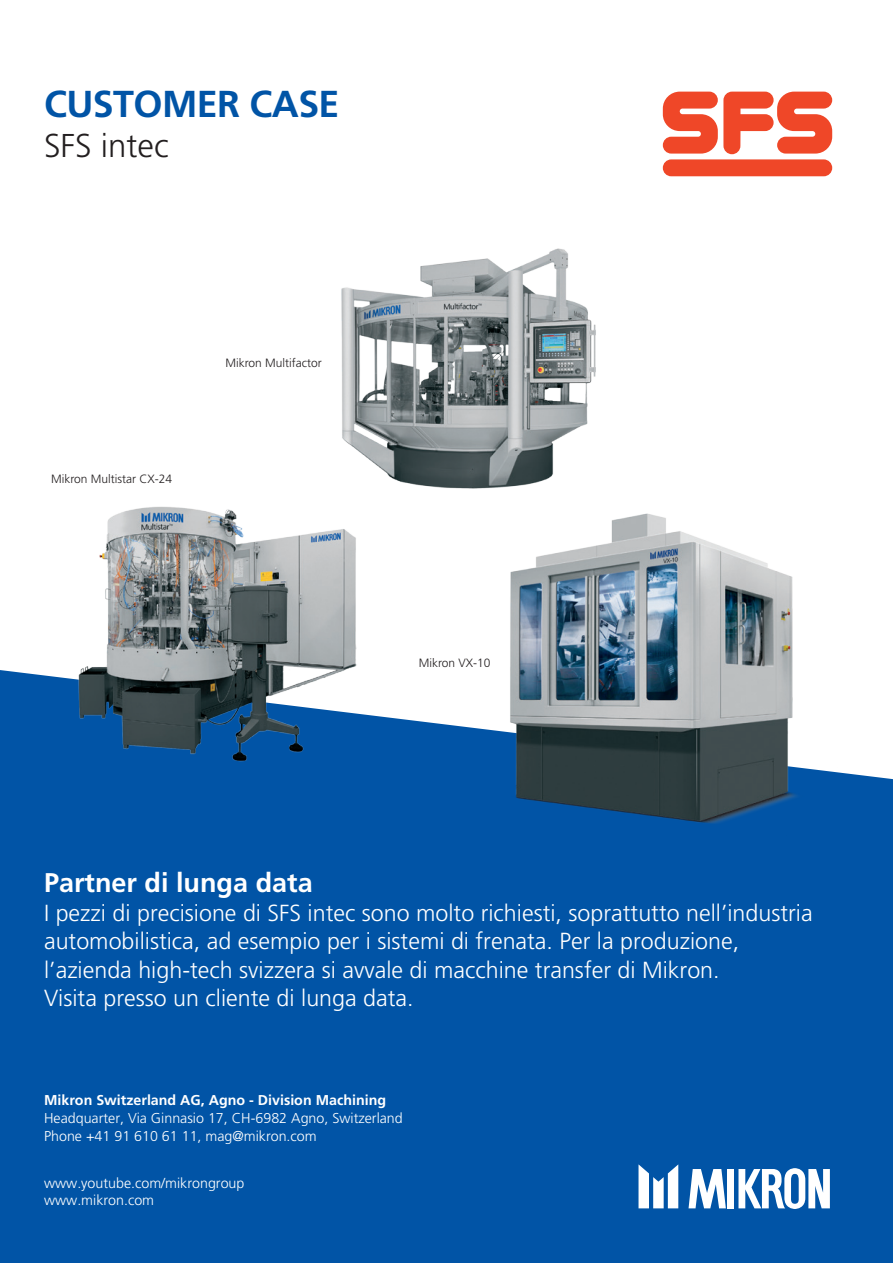
<style>
.page{position:relative;width:893px;height:1263px;background:#fff}
.page>*{position:absolute;margin:0;border:0;box-sizing:border-box;transform-origin:0 0}
.t1{font:700 37.5px "Frutiger LT Std";letter-spacing:-.015em;color:#0154a6}
.t2{font:300 33px "Frutiger LT Std";color:#231f20}
.t3{font:700 27px "Frutiger LT Std";color:#fff}
.t4{font:300 23.25px/28.5px "Frutiger LT Std";color:#fff}
.t5{font:300 14.25px/18px "Frutiger LT Std";color:#fff}
.t6{font:300 12px "Frutiger LT Std";color:#231f20}
.s1{font-weight:700}
</style>
<div class="page">
<div style="left:0;top:670px;width:893px;height:593px;background:#0154a6"></div>
<svg style="left:638px;top:1164px;width:40px;height:44px"></svg>
<svg style="left:688px;top:1169px;width:38px;height:39px"></svg>
<div style="left:727px;top:1169px;width:7px;height:39px;background:#fff"></div>
<svg style="left:738px;top:1168px;width:92px;height:41px"></svg>
<svg style="left:663px;top:92px;width:169px;height:62px"></svg>
<div style="left:663px;top:159px;width:169px;height:17px;background:#ef4728;border-radius:8px"></div>
<img style="left:58px;top:506px;width:333px;height:294px">
<img style="left:446px;top:513px;width:396px;height:370px">
<img style="left:341px;top:248px;width:255px;height:241px">
<p class="t1" style="left:44px;top:82px;width:297px">CUSTOMER CASE</p>
<p class="t2" style="left:44px;top:127px;width:126px">SFS intec</p>
<p class="t6" style="left:51px;top:472px;width:123px">Mikron Multistar CX-24</p>
<p class="t6" style="left:225px;top:356px;width:98px">Mikron Multifactor</p>
<p class="t6" style="left:419px;top:656px;width:73px">Mikron VX-10</p>
<p class="t3" style="left:44px;top:867px;width:270px">Partner di lunga data</p>
<p class="t4" style="left:44px;top:898px;width:770px">I pezzi di precisione di SFS intec sono molto richiesti, soprattutto nell’industria automobilistica, ad esempio per i sistemi di frenata. Per la produzione, l’azienda high-tech svizzera si avvale di macchine transfer di Mikron.<br>Visita presso un cliente di lunga data.</p>
<p class="t5" style="left:44px;top:1091px;width:360px"><span class="s1">Mikron Switzerland AG, Agno - Division Machining<br></span>Headquarter, Via Ginnasio 17, CH-6982 Agno, Switzerland<br>Phone +41 91 610 61 11, mag@mikron.com</p>
<p class="t5" style="left:44px;top:1175px;width:202px;line-height:16.8px">www.youtube.com/mikrongroup www.mikron.com</p>
</div>
